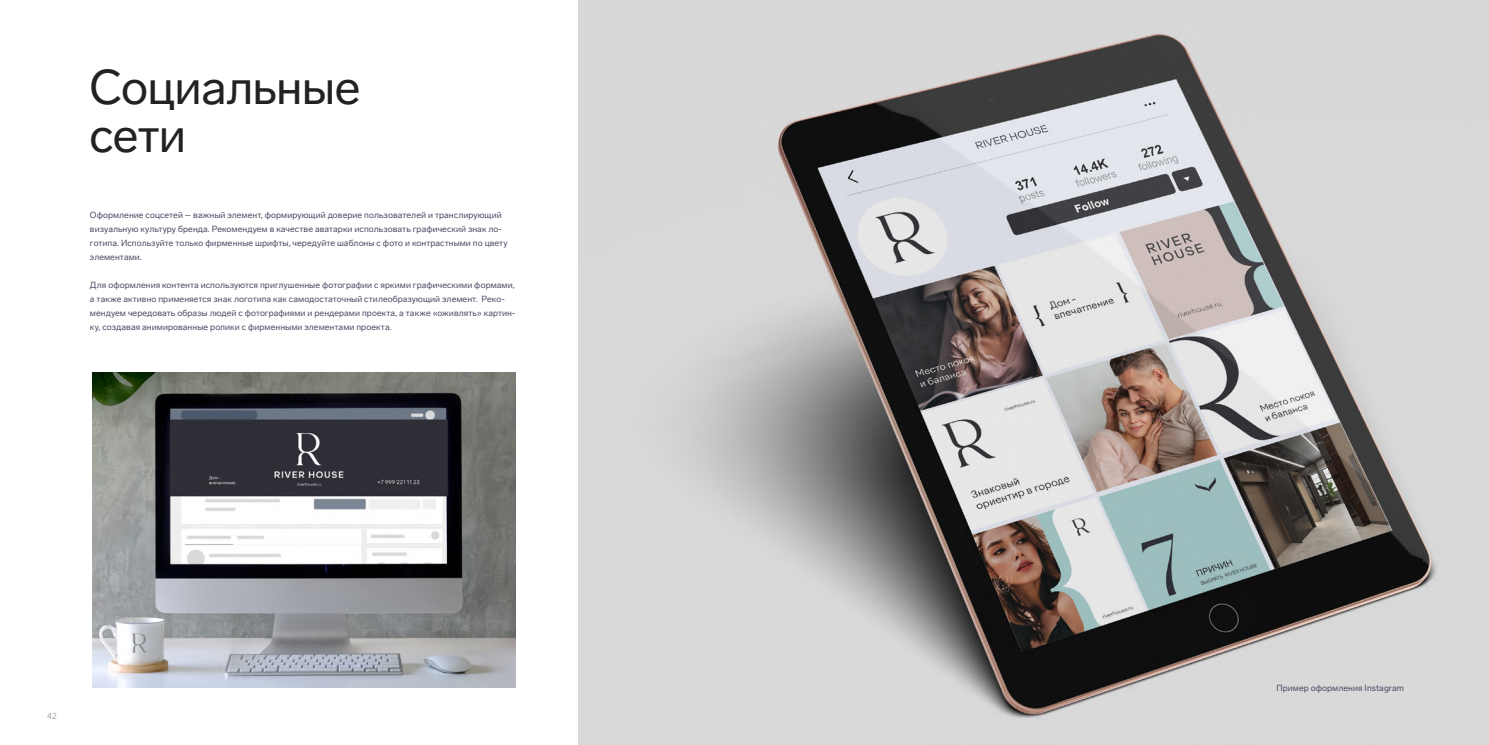
<style>
.page{position:relative;width:1489px;height:745px;background:#fff}
.page>*{position:absolute;margin:0;border:0;box-sizing:border-box;transform-origin:0 0}
.t1{font:48.12px/48.1px "Lab Grotesque";letter-spacing:-.015em;color:#232124}
.t2{font:8.75px/14px "Lab Grotesque";letter-spacing:.005em;color:#4a4a63}
.t3{font:300 8.75px "Mediator";color:#919190}
</style>
<div class="page">
<img style="left:92px;top:372px;width:423px;height:315px">
<img style="left:579px;top:0;width:909px;height:744px">
<h1 class="t1" style="left:89px;top:63px;width:272px">Социальные сети</h1>
<p class="t2" style="left:90px;top:208px;width:419px">Оформление соцсетей – важный элемент, формирующий доверие пользователей и транслирующий визуальную культуру бренда. Рекомендуем в качестве аватарки использовать графический знак ло&shy;готипа. Используйте только фирменные шрифты, чередуйте шаблоны с фото и контрастными по цвету элементами.</p>
<p class="t2" style="left:90px;top:278px;width:427px">Для оформления контента используются приглушенные фотографии с яркими графическими формами, а также активно применяется знак логотипа как самодостаточный стилеобразующий элемент. Реко&shy;мендуем чередовать образы людей с фотографиями и рендерами проекта, а также «оживлять» картин&shy;ку, создавая анимированные ролики с фирменными элементами проекта.</p>
<p class="t3" style="left:47px;top:709px;width:11px">42</p>
<p class="t2" style="left:1276px;top:680px;width:129px">Пример оформления Instagram</p>
</div>
